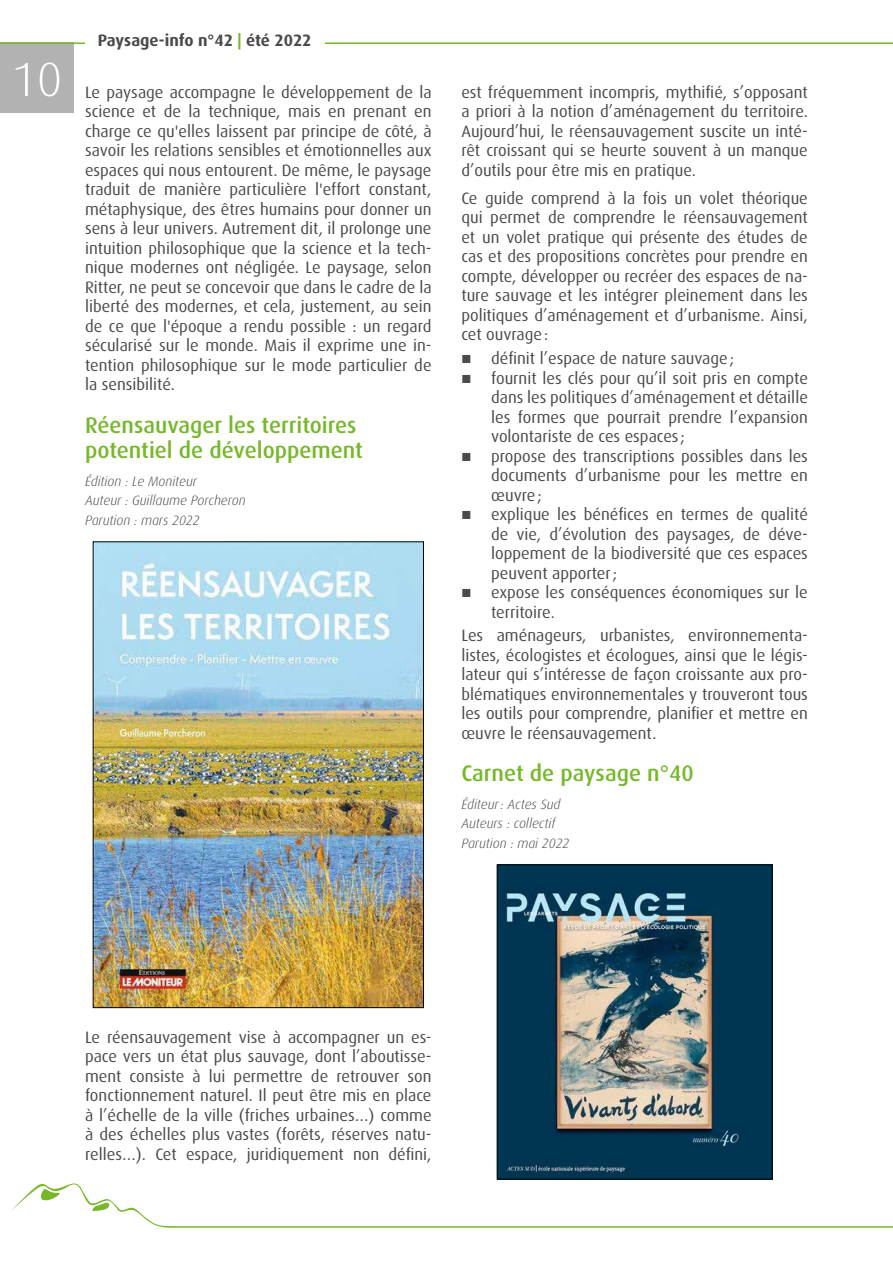
<style>
.page{position:relative;width:893px;height:1263px;background:#fff}
.page>*{position:absolute;margin:0;border:0;box-sizing:border-box;transform-origin:0 0}
.t1{font:300 48px "Dax OT";color:#fff;scale:1.05 1}
.t2{font:500 22.5px/25.5px "Dax OT";color:#76b82a}
.t3{font:16.5px/19.5px "Dax OT";color:#4a4a49;text-align:justify}
.t4{font:700 16.5px "Dax OT";color:#4a4a49}
.t5{font:italic 300 13.5px/19.2px "Dax OT";color:#4a4a49}
.s1{color:#76b82a}
.s2{font-family:"Liberation Sans"}
</style>
<div class="page">
<div style="left:0;top:42px;width:73px;height:71px;background:#b3b2b2"></div>
<svg style="left:11px;top:1183px;width:882px;height:45px"></svg>
<hr style="left:0;top:42px;width:893px;height:2px;background:#76b82a">
<div style="left:85px;top:0;width:239px;height:85px;background:#fff"></div>
<img style="left:95px;top:544px;width:327px;height:462px">
<div style="left:93px;top:542px;width:331px;height:466px;border:1px solid #000"></div>
<img style="left:499px;top:867px;width:271px;height:310px">
<div style="left:497px;top:865px;width:275px;height:314px;border:1px solid #000"></div>
<h1 class="t1" style="left:11px;top:53px;width:50px">10</h1>
<p class="t4" style="left:98px;top:31px;width:215px">Paysage-info n°42 <span class="s1">|</span> été 2022</p>
<p class="t3" style="left:85px;top:82px;width:348px">Le paysage accompagne le développement de la science et de la technique, mais en prenant en charge ce qu'elles laissent par principe de côté, à savoir les relations sensibles et émotionnelles aux espaces qui nous entourent. De même, le paysage traduit de manière particulière l'effort constant, métaphysique, des êtres humains pour donner un sens à leur univers. Autrement dit, il prolonge une intuition philosophique que la science et la tech&shy;nique modernes ont négligée. Le paysage, selon Ritter, ne peut se concevoir que dans le cadre de la liberté des modernes, et cela, justement, au sein de ce que l'époque a rendu possible : un regard sécularisé sur le monde. Mais il exprime une in&shy;tention philosophique sur le mode particulier de la sensibilité.</p>
<h2 class="t2" style="left:85px;top:412px;width:279px">Réensauvager les territoires potentiel de développement</h2>
<p class="t5" style="left:85px;top:472px;width:162px">Édition : Le Moniteur<br>Auteur : Guillaume Porcheron<br>Parution : mars 2022</p>
<p class="t3" style="left:461px;top:82px;width:348px">est fréquemment incompris, mythifié, s’opposant a priori à la notion d’aménagement du territoire.<br>Aujourd’hui, le réensauvagement suscite un inté&shy;rêt croissant qui se heurte souvent à un manque d’outils pour être mis en pratique.</p>
<p class="t3" style="left:461px;top:188px;width:348px">Ce guide comprend à la fois un volet théorique qui permet de comprendre le réensauvagement et un volet pratique qui présente des études de cas et des propositions concrètes pour prendre en compte, développer ou recréer des espaces de na&shy;ture sauvage et les intégrer pleinement dans les politiques d’aménagement et d’urbanisme. Ainsi, cet ouvrage:</p>
<p class="t3" style="left:461px;top:349px;width:274px"><span class="s2">■</span> définit l’espace de nature sauvage;</p>
<p class="t3" style="left:491px;top:368px;width:318px;text-indent:-30px"><span class="s2">■</span> fournit les clés pour qu’il soit pris en compte dans les politiques d’aménagement et détaille les formes que pourrait prendre l’expansion volontariste de ces espaces ;</p>
<p class="t3" style="left:491px;top:446px;width:318px;text-indent:-30px"><span class="s2">■</span> propose des transcriptions possibles dans les documents d’urbanisme pour les mettre en œuvre;</p>
<p class="t3" style="left:491px;top:505px;width:318px;text-indent:-30px"><span class="s2">■</span> explique les bénéfices en termes de qualité de vie, d’évolution des paysages, de déve&shy;loppement de la biodiversité que ces espaces peuvent apporter;</p>
<p class="t3" style="left:491px;top:583px;width:318px;text-indent:-30px"><span class="s2">■</span> expose les conséquences économiques sur le territoire.</p>
<p class="t3" style="left:461px;top:626px;width:348px">Les aménageurs, urbanistes, environnementa&shy;listes, écologistes et écologues, ainsi que le légis&shy;lateur qui s’intéresse de façon croissante aux pro&shy;blématiques environnementales y trouveront tous les outils pour comprendre, planifier et mettre en œuvre le réensauvagement.</p>
<h2 class="t2" style="left:461px;top:761px;width:234px">Carnet de paysage n°40</h2>
<p class="t5" style="left:461px;top:795px;width:110px">Éditeur: Actes Sud<br>Auteurs : collectif<br>Parution : mai 2022</p>
<p class="t3" style="left:85px;top:1027px;width:348px">Le réensauvagement vise à accompagner un es&shy;pace vers un état plus sauvage, dont l’aboutisse&shy;ment consiste à lui permettre de retrouver son fonctionnement naturel. Il peut être mis en place à l’échelle de la ville (friches urbaines…) comme à des échelles plus vastes (forêts, réserves natu&shy;relles…). Cet espace, juridiquement non défini,</p>
</div>
